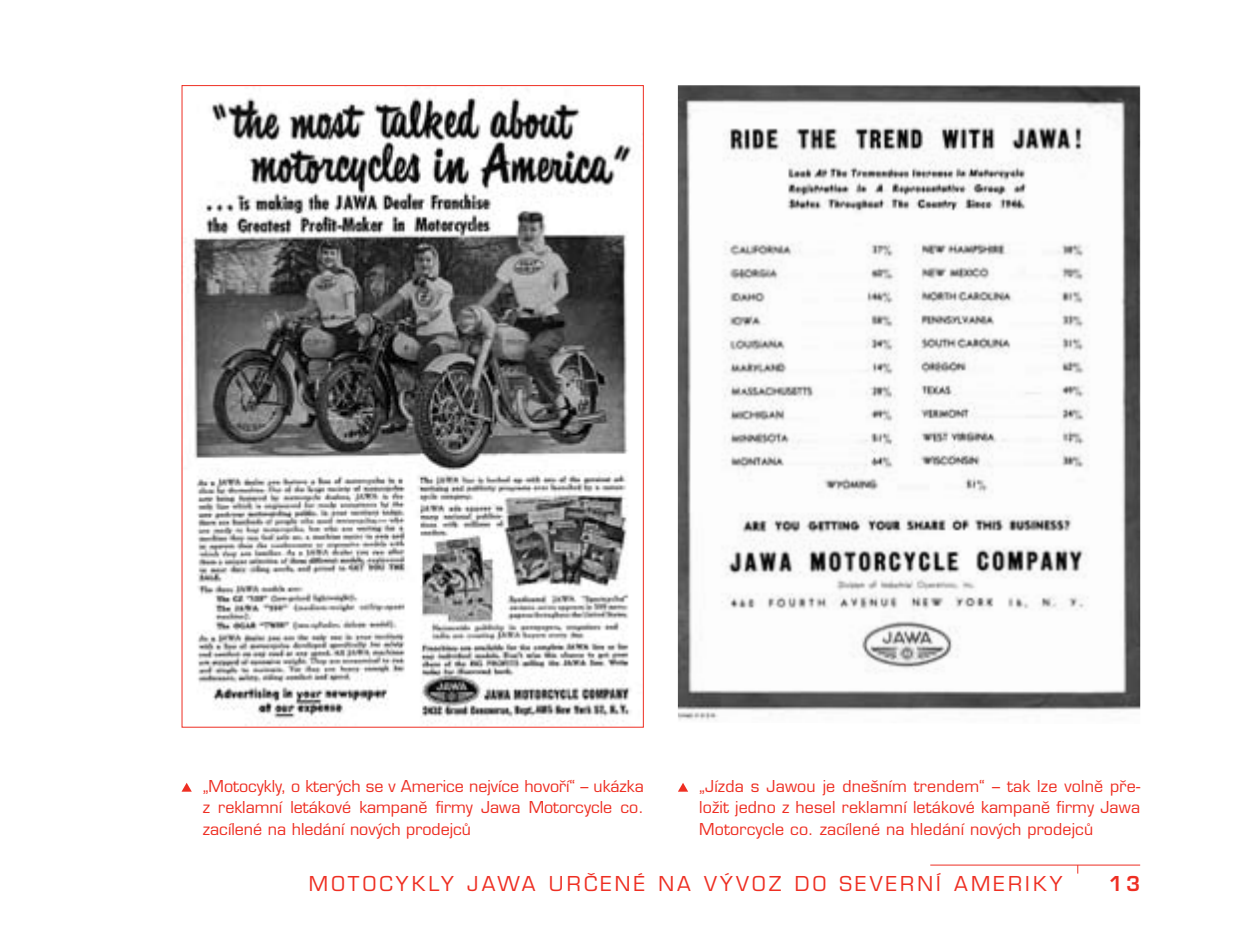
<style>
.page{position:relative;width:1248px;height:936px;background:#fff}
.page>*{position:absolute;margin:0;border:0;box-sizing:border-box;transform-origin:0 0}
.t1{font:20px "Eurostile CE";letter-spacing:.16em;color:#ee2e22}
.t2{font:600 20px "Eurostile CE";color:#ee2e22}
.t3{font:16px/21.6px "Eurostile CE";letter-spacing:.005em;color:#ee2e22;text-align:justify}
</style>
<div class="page">
<hr style="left:930px;top:864px;width:209px;height:1px;background:#ee2e22">
<img style="left:192px;top:87px;width:440px;height:638px">
<img style="left:677px;top:85px;width:463px;height:635px">
<svg style="left:182px;top:783px;width:10px;height:8px"></svg>
<svg style="left:678px;top:783px;width:10px;height:8px"></svg>
<p class="t3" style="left:203px;top:775px;width:442px">„Motocykly, o kterých se v Americe nejvíce hovoří“ – ukázka z reklamní letákové kampaně firmy Jawa Motorcycle co. zacílené na hledání nových prodejců</p>
<p class="t3" style="left:699px;top:775px;width:442px">„Jízda s Jawou je dnešním trendem“ – tak lze volně pře&shy;ložit jedno z hesel reklamní letákové kampaně firmy Jawa Motorcycle co. zacílené na hledání nových prodejců</p>
<p class="t1" style="left:309px;top:872px;width:39px">Motoc</p>
<p class="t1" style="left:396px;top:872px;width:104px">ykly Jawaurčen</p>
<p class="t1" style="left:633px;top:872px;width:30px">énav</p>
<p class="t1" style="left:720px;top:872px;width:31px">ývozdo</p>
<p class="t1" style="left:839px;top:872px;width:32px">Severn</p>
<p class="t1" style="left:936px;top:872px;width:51px">í Amerik</p>
<p class="t1" style="left:1049px;top:872px;width:14px">y</p>
<p class="t2" style="left:1108px;top:871px;width:33px">13</p>
</div>
